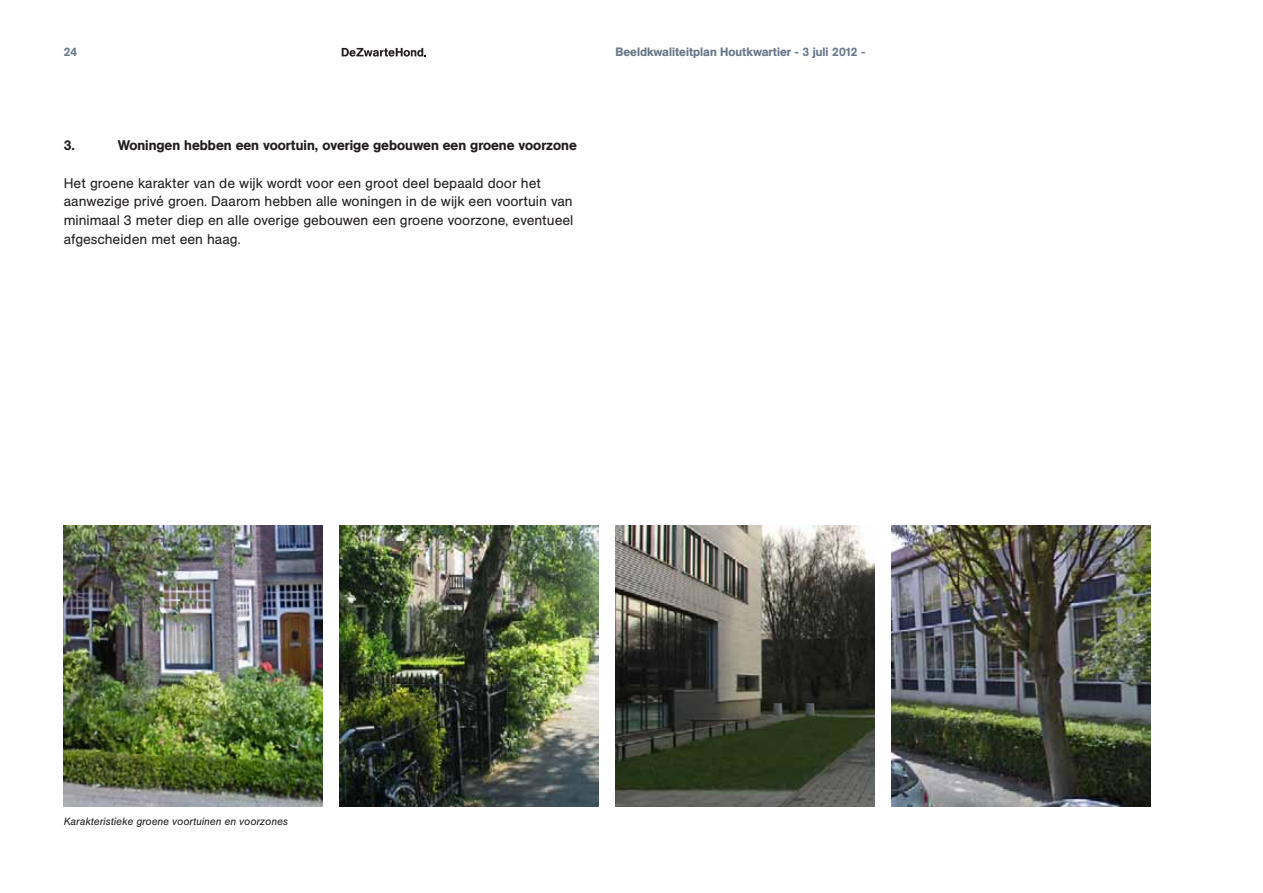
<style>
.page{position:relative;width:1263px;height:893px;background:#fff}
.page>*{position:absolute;margin:0;border:0;box-sizing:border-box;transform-origin:0 0}
.t1{font:13.8px/18.8px "SG Next BSK";color:#231f20}
.t2{font:500 13.8px "SG Next BSK";color:#231f20}
.t3{font:500 12px "SG Next BSK";color:#677788}
.niet_op_basislijn{font:italic 10.5px "SG Next BSK";color:#231f20}
</style>
<div class="page">
<svg style="left:342px;top:48px;width:84px;height:9px"></svg>
<img style="left:891px;top:525px;width:259px;height:281px">
<img style="left:340px;top:525px;width:258px;height:281px">
<img style="left:64px;top:525px;width:259px;height:281px">
<img style="left:615px;top:525px;width:259px;height:281px">
<p class="t3" style="left:64px;top:45px;width:15px">24</p>
<p class="t3" style="left:615px;top:45px;width:251px">Beeldkwaliteitplan Houtkwartier - 3 juli 2012 -</p>
<p class="t2" style="left:64px;top:137px;width:13px">3.</p>
<p class="t2" style="left:118px;top:137px;width:461px">Woningen hebben een voortuin, overige gebouwen een groene voorzone</p>
<p class="t1" style="left:64px;top:174px;width:511px">Het groene karakter van de wijk wordt voor een groot deel bepaald door het aanwezige privé groen. Daarom hebben alle woningen in de wijk een voortuin van minimaal 3 meter diep en alle overige gebouwen een groene voorzone, eventueel afgescheiden met een haag.</p>
<p class="niet_op_basislijn" style="left:64px;top:815px;width:226px">Karakteristieke groene voortuinen en voorzones</p>
</div>
